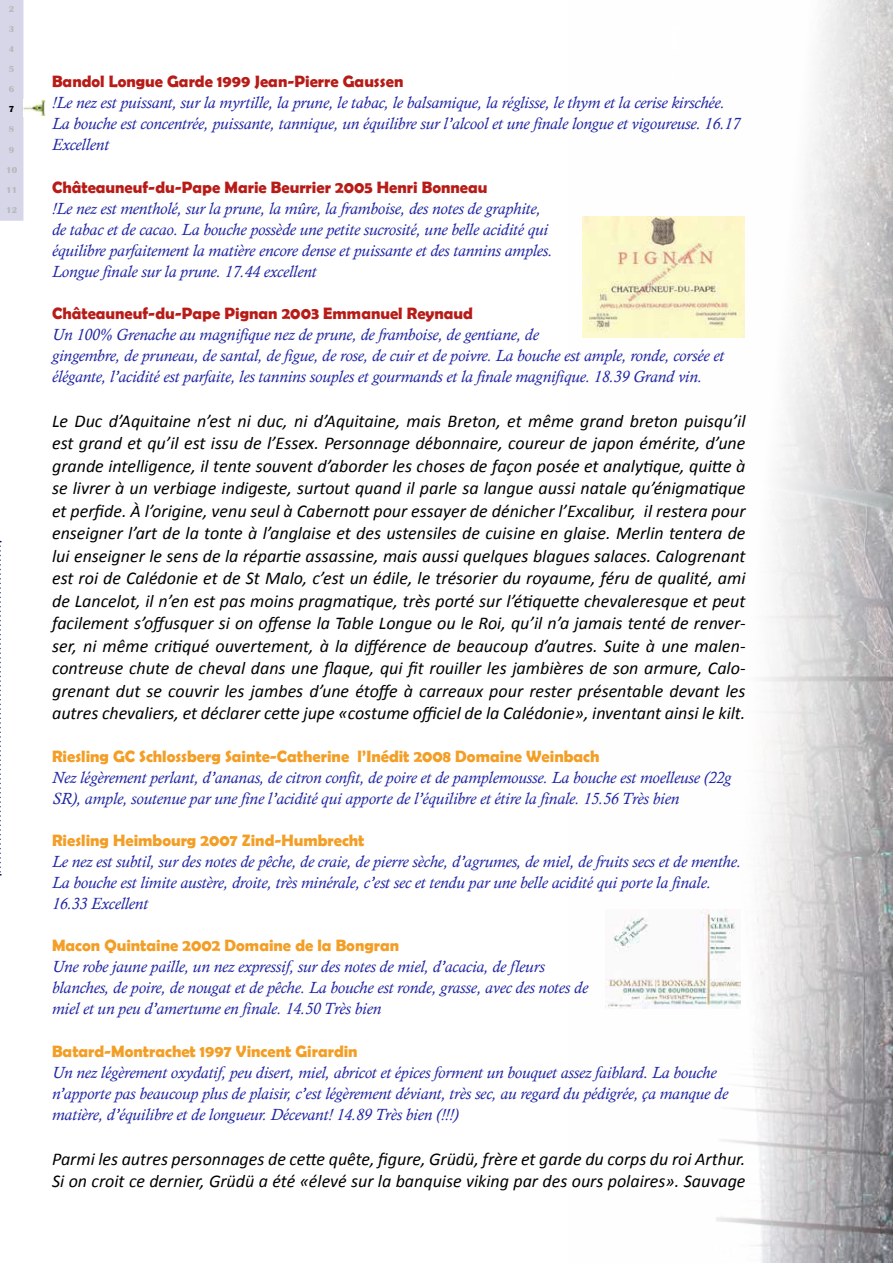
<style>
.page{position:relative;width:893px;height:1263px;background:#fff}
.page>*{position:absolute;margin:0;border:0;box-sizing:border-box;transform-origin:0 0}
.t1{font:italic 18px/22.5px "Calibri";color:#000;text-align:justify}
.t2{font:italic 16.5px/21px "Calisto";color:#2025a3}
.t3{font:700 16.5px "Berlin Sans FB Demi";color:#f39e25}
.t4{font:700 16.5px "Berlin Sans FB Demi";color:#b71c18}
.t5{font:700 9px "Britannic";color:#b6b8ba}
.t6{font:700 9px "Britannic";color:#000}
</style>
<div class="page">
<img style="left:605px;top:0;width:288px;height:1263px">
<div style="left:0;top:0;width:23px;height:221px;background:#d6d6e8"></div>
<svg style="left:0;top:541px;width:1px;height:334px"></svg>
<img style="left:24px;top:100px;width:21px;height:16px">
<img style="left:582px;top:216px;width:162px;height:122px">
<img style="left:606px;top:909px;width:134px;height:99px">
<p class="t5" style="left:9px;top:4px;width:7px">2</p>
<p class="t5" style="left:9px;top:24px;width:7px">3</p>
<p class="t5" style="left:9px;top:44px;width:7px">4</p>
<p class="t5" style="left:9px;top:64px;width:7px">5</p>
<p class="t5" style="left:9px;top:84px;width:7px">6</p>
<p class="t6" style="left:9px;top:104px;width:7px">7</p>
<p class="t5" style="left:9px;top:124px;width:7px">8</p>
<p class="t5" style="left:9px;top:144px;width:7px">9</p>
<p class="t5" style="left:6px;top:165px;width:12px">10</p>
<p class="t5" style="left:6px;top:185px;width:12px">11</p>
<p class="t5" style="left:6px;top:205px;width:12px">12</p>
<p class="t4" style="left:52px;top:72px;width:353px">Bandol Longue Garde 1999 Jean-Pierre Gaussen</p>
<p class="t2" style="left:52px;top:92px;width:689px">!Le nez est puissant, sur la myrtille, la prune, le tabac, le balsamique, la réglisse, le thym et la cerise kirschée.<br>La bouche est concentrée, puissante, tannique, un équilibre sur l’alcool et une finale longue et vigoureuse. 16.17<br>Excellent</p>
<p class="t4" style="left:52px;top:177px;width:437px">Châteauneuf-du-Pape Marie Beurrier 2005 Henri Bonneau</p>
<p class="t2" style="left:52px;top:198px;width:502px">!Le nez est mentholé, sur la prune, la mûre, la framboise, des notes de graphite, de tabac et de cacao. La bouche possède une petite sucrosité, une belle acidité qui équilibre parfaitement la matière encore dense et puissante et des tannins amples.<br>Longue finale sur la prune. 17.44 excellent</p>
<p class="t4" style="left:52px;top:304px;width:422px">Châteauneuf-du-Pape Pignan 2003 Emmanuel Reynaud</p>
<p class="t2" style="left:52px;top:324px;width:673px">Un 100% Grenache au magnifique nez de prune, de framboise, de gentiane, de<br>gingembre, de pruneau, de santal, de figue, de rose, de cuir et de poivre. La bouche est ample, ronde, corsée et élégante, l’acidité est parfaite, les tannins souples et gourmands et la finale magnifique. 18.39 Grand vin.</p>
<p class="t1" style="left:52px;top:409px;width:695px">Le Duc d’Aquitaine n’est ni duc, ni d’Aquitaine, mais Breton, et même grand breton puisqu’il est grand et qu’il est issu de l’Essex. Personnage débonnaire, coureur de japon émérite, d’une grande intelligence, il tente souvent d’aborder les choses de façon posée et analytique, quitte à se livrer à un verbiage indigeste, surtout quand il parle sa langue aussi natale qu’énigmatique et perfide. À l’origine, venu seul à Cabernott pour essayer de dénicher l’Excalibur, il restera pour enseigner l’art de la tonte à l’anglaise et des ustensiles de cuisine en glaise. Merlin tentera de lui enseigner le sens de la répartie assassine, mais aussi quelques blagues salaces. Calogrenant est roi de Calédonie et de St Malo, c’est un édile, le trésorier du royaume, féru de qualité, ami de Lancelot, il n’en est pas moins pragmatique, très porté sur l’étiquette chevaleresque et peut facilement s’offusquer si on offense la Table Longue ou le Roi, qu’il n’a jamais tenté de renver&shy;ser, ni même critiqué ouvertement, à la différence de beaucoup d’autres. Suite à une malen&shy;contreuse chute de cheval dans une flaque, qui fit rouiller les jambières de son armure, Calo&shy;grenant dut se couvrir les jambes d’une étoffe à carreaux pour rester présentable devant les autres chevaliers, et déclarer cette jupe «costume officiel de la Calédonie», inventant ainsi le kilt.</p>
<p class="t3" style="left:52px;top:746px;width:549px">Riesling GC Schlossberg Sainte-Catherine l’Inédit 2008 Domaine Weinbach</p>
<p class="t2" style="left:52px;top:767px;width:681px">Nez légèrement perlant, d’ananas, de citron confit, de poire et de pamplemousse. La bouche est moelleuse (22g<br>SR), ample, soutenue par une fine l’acidité qui apporte de l’équilibre et étire la finale. 15.56 Très bien</p>
<p class="t3" style="left:52px;top:831px;width:314px">Riesling Heimbourg 2007 Zind-Humbrecht</p>
<p class="t2" style="left:52px;top:851px;width:691px">Le nez est subtil, sur des notes de pêche, de craie, de pierre sèche, d’agrumes, de miel, de fruits secs et de menthe.<br>La bouche est limite austère, droite, très minérale, c’est sec et tendu par une belle acidité qui porte la finale.<br>16.33 Excellent</p>
<p class="t3" style="left:52px;top:936px;width:349px">Macon Quintaine 2002 Domaine de la Bongran</p>
<p class="t2" style="left:52px;top:956px;width:537px">Une robe jaune paille, un nez expressif, sur des notes de miel, d’acacia, de fleurs blanches, de poire, de nougat et de pêche. La bouche est ronde, grasse, avec des notes de miel et un peu d’amertume en finale. 14.50 Très bien</p>
<p class="t3" style="left:52px;top:1041px;width:307px">Batard-Montrachet 1997 Vincent Girardin</p>
<p class="t2" style="left:52px;top:1062px;width:677px">Un nez légèrement oxydatif, peu disert, miel, abricot et épices forment un bouquet assez faiblard. La bouche n’apporte pas beaucoup plus de plaisir, c’est légèrement déviant, très sec, au regard du pédigrée, ça manque de matière, d’équilibre et de longueur. Décevant! 14.89 Très bien (!!!)</p>
<p class="t1" style="left:52px;top:1147px;width:695px">Parmi les autres personnages de cette quête, figure, Grüdü, frère et garde du corps du roi Arthur.<br>Si on croit ce dernier, Grüdü a été «élevé sur la banquise viking par des ours polaires». Sauvage</p>
</div>
